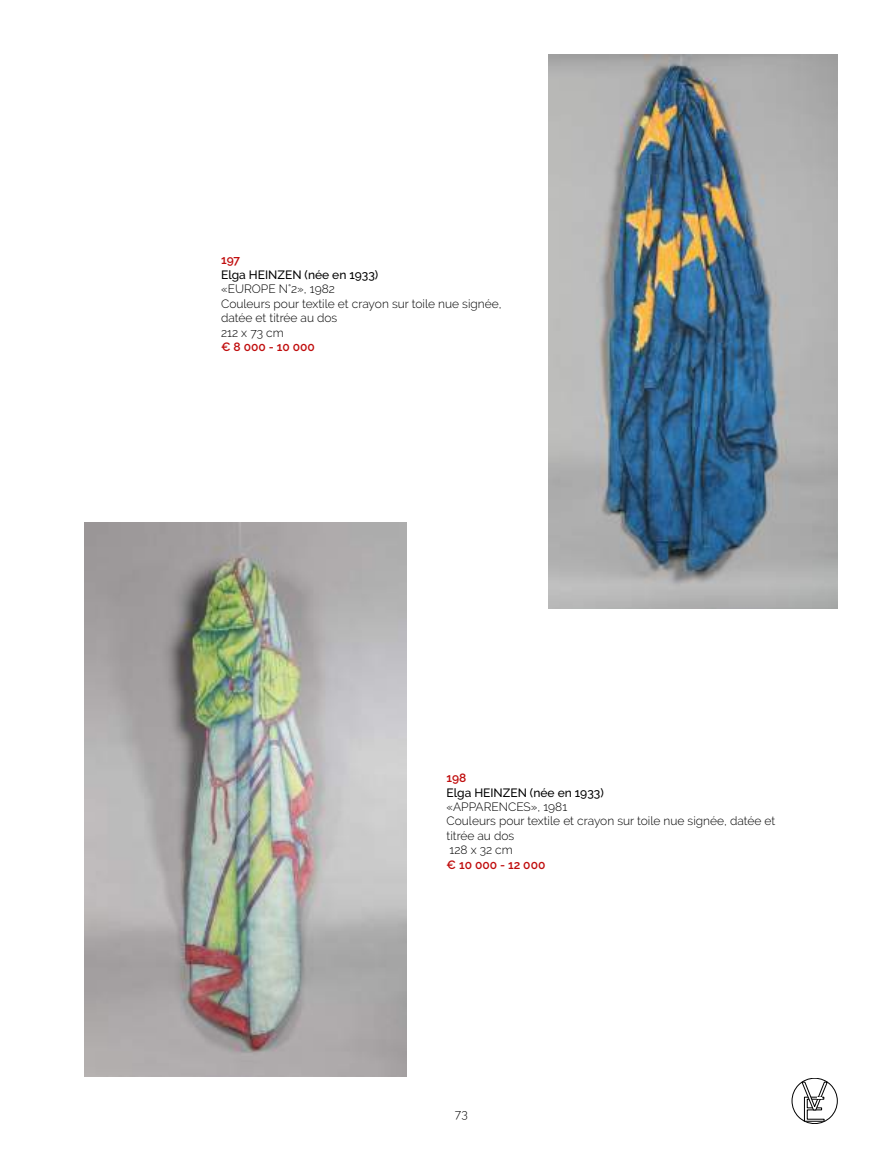
<style>
.page{position:relative;width:893px;height:1149px;background:#fff}
.page>*{position:absolute;margin:0;border:0;box-sizing:border-box;transform-origin:0 0}
.t1{font:300 12px/14.4px "Raleway";color:#000}
.t2{font:500 12px "Raleway";color:#000}
.t3{font:600 12px "Raleway";color:#c00d0d}
</style>
<div class="page">
<svg style="left:792px;top:1078px;width:45px;height:45px"></svg>
<img style="left:549px;top:54px;width:288px;height:554px">
<img style="left:85px;top:522px;width:321px;height:554px">
<p class="t3" style="left:221px;top:253px;width:21px">197</p>
<p class="t2" style="left:221px;top:268px;width:159px">Elga HEINZEN (née en 1933)</p>
<p class="t1" style="left:221px;top:282px;width:282px">«EUROPE N°2», 1982<br>Couleurs pour textile et crayon sur toile nue signée, datée et titrée au dos<br>212 x 73 cm</p>
<p class="t3" style="left:221px;top:340px;width:95px">€ 8 000 - 10 000</p>
<p class="t3" style="left:446px;top:770px;width:21px">198</p>
<p class="t2" style="left:446px;top:785px;width:159px">Elga HEINZEN (née en 1933)</p>
<p class="t1" style="left:446px;top:799px;width:330px">«APPARENCES», 1981<br>Couleurs pour textile et crayon sur toile nue signée, datée et titrée au dos<br>128 x 32 cm</p>
<p class="t3" style="left:446px;top:857px;width:100px">€ 10 000 - 12 000</p>
<p class="t1" style="left:455px;top:1106px;width:14px">73</p>
</div>
